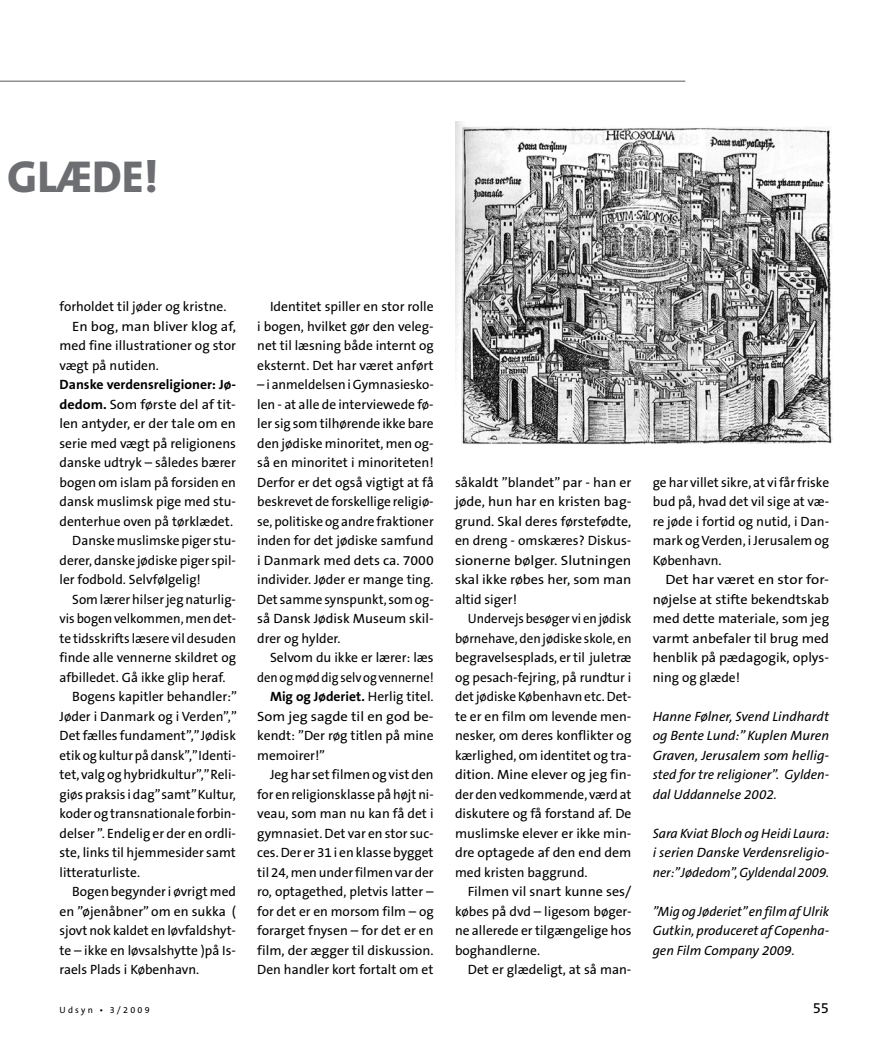
<style>
.page{position:relative;width:893px;height:1063px;background:#fff}
.page>*{position:absolute;margin:0;border:0;box-sizing:border-box;transform-origin:0 0}
.t1{font:800 45px "The Sans B8";color:#6d6e71}
.t2{font:15px "The Sans B5 Plain";color:#000}
.t3{font:13.5px/19.5px "The Sans B5 Plain";color:#000;text-align:justify}
.t4{font:13.5px/19.5px "The Sans B5 Plain";color:#000;text-align:justify;scale:.95 1}
.t5{font:italic 13.5px/19.5px "The Sans B5 Plain";color:#000;text-align:justify}
.t6{font:13.5px/19.5px "The Sans B5 Plain";color:#000;text-align:justify;scale:1.11 1}
.t7{font:13.5px/19.5px "The Sans B5 Plain";color:#000;text-align:justify;scale:1.05 1}
.t8{font:13.5px/19.5px "The Sans B5 Plain";color:#000;text-align:justify;scale:1.08 1}
.t9{font:700 13.5px "The Sans B7";color:#000}
.t10{font:13.5px "The Sans B5 Plain";color:#000;scale:1.06 1}
.t11{font:13.5px "The Sans B5 Plain";color:#000;scale:1.04 1}
.t12{font:13.5px "The Sans B5 Plain";color:#000;scale:1.07 1}
.t13{font:9px "The Sans B5 Plain";letter-spacing:.25em;color:#000}
.s1{font-family:"The Sans B7";font-weight:700}
.s2{font-family:"The Sans B5 Plain";font-weight:400}
</style>
<div class="page">
<img style="left:455px;top:122px;width:378px;height:323px">
<hr style="left:0;top:81px;width:685px;height:1px;background:#58595b">
<h1 class="t1" style="left:7px;top:152px;width:153px">glæde!</h1>
<p class="t3" style="left:60px;top:297px;width:168px">forholdet til jøder og kristne.</p>
<p class="t12" style="left:72px;top:319px;width:154px">En bog, man bliver klog af,</p>
<p class="t3" style="left:60px;top:336px;width:178px">med fine illustrationer og stor</p>
<p class="t3" style="left:60px;top:356px;width:101px">vægt på nutiden.</p>
<p class="t9" style="left:60px;top:378px;width:178px">Danske verdensreligioner: Jø-</p>
<p class="t10" style="left:60px;top:397px;width:168px"><span class="s1">dedom.</span> Som første del af tit-</p>
<p class="t11" style="left:60px;top:417px;width:171px">len antyder, er der tale om en</p>
<p class="t3" style="left:60px;top:434px;width:178px">serie med vægt på religionens</p>
<p class="t3" style="left:60px;top:453px;width:178px">danske udtryk – således bærer</p>
<p class="t3" style="left:60px;top:473px;width:178px">bogen om islam på forsiden en</p>
<p class="t3" style="left:60px;top:492px;width:178px">dansk muslimsk pige med stu-</p>
<p class="t3" style="left:60px;top:512px;width:175px">denterhue oven på tørklædet.</p>
<p class="t3" style="left:72px;top:531px;width:165px">Danske muslimske piger stu-</p>
<p class="t3" style="left:60px;top:551px;width:178px">derer, danske jødiske piger spil-</p>
<p class="t3" style="left:60px;top:570px;width:143px">ler fodbold. Selvfølgelig!</p>
<p class="t3" style="left:72px;top:590px;width:165px">Som lærer hilser jeg naturlig-</p>
<p class="t3" style="left:60px;top:609px;width:178px">vis bogen velkommen, men det-</p>
<p class="t3" style="left:60px;top:629px;width:178px">te tidsskrifts læsere vil desuden</p>
<p class="t3" style="left:60px;top:648px;width:178px">finde alle vennerne skildret og</p>
<p class="t3" style="left:60px;top:668px;width:168px">afbilledet. Gå ikke glip heraf.</p>
<p class="t3" style="left:72px;top:687px;width:166px">Bogens kapitler behandler:”</p>
<p class="t3" style="left:60px;top:707px;width:179px">Jøder i Danmark og i Verden”,”</p>
<p class="t3" style="left:60px;top:726px;width:178px">Det fælles fundament”,” Jødisk</p>
<p class="t3" style="left:60px;top:746px;width:178px">etik og kultur på dansk”,” Identi-</p>
<p class="t3" style="left:60px;top:765px;width:178px">tet, valg og hybridkultur”,” Reli-</p>
<p class="t3" style="left:60px;top:785px;width:178px">giøs praksis i dag” samt” Kultur,</p>
<p class="t3" style="left:60px;top:804px;width:178px">koder og transnationale forbin-</p>
<p class="t3" style="left:60px;top:824px;width:178px">delser ”. Endelig er der en ordli-</p>
<p class="t3" style="left:60px;top:843px;width:178px">ste, links til hjemmesider samt</p>
<p class="t3" style="left:60px;top:863px;width:82px">litteraturliste.</p>
<p class="t3" style="left:72px;top:882px;width:165px">Bogen begynder i øvrigt med</p>
<p class="t3" style="left:60px;top:902px;width:178px">en ”øjenåbner” om en sukka (</p>
<p class="t3" style="left:60px;top:921px;width:178px">sjovt nok kaldet en løvfaldshyt-</p>
<p class="t3" style="left:60px;top:941px;width:178px">te – ikke en løvsalshytte )på I s-</p>
<p class="t3" style="left:60px;top:960px;width:141px">raels Plads i København.</p>
<p class="t3" style="left:257px;top:297px;width:178px;text-indent:13px">Identitet spiller en stor rolle i bogen, hvilket gør den veleg&shy;net til læsning både internt og eksternt. Det har været anført</p>
<p class="t3" style="left:257px;top:375px;width:178px">– i anmeldelsen i Gymnasiesko&shy;len - at alle de interviewede fø&shy;ler sig som tilhørende ikke bare den jødiske minoritet, men og&shy;så en minoritet i minoriteten!<br>Derfor er det også vigtigt at få beskrevet de forskellige religiø&shy;se, politiske og andre fraktioner inden for det jødiske samfund i Danmark med dets ca. 7000 individer. Jøder er mange ting.<br>Det samme synspunkt, som og&shy;så Dansk Jødisk Museum skil&shy;drer og hylder.</p>
<p class="t3" style="left:257px;top:648px;width:178px;text-align:right">Selvom du ikke er lærer: læs den og mød dig selv og vennerne!</p>
<p class="t9" style="left:270px;top:690px;width:165px">Mig og Jøderiet. <span class="s2">Herlig titel.</span></p>
<p class="t8" style="left:257px;top:707px;width:165px">Som jeg sagde til en god be&shy;kendt: ”Der røg titlen på mine memoirer!”</p>
<p class="t3" style="left:257px;top:765px;width:178px;text-indent:13px">Jeg har set filmen og vist den for en religionsklasse på højt ni&shy;veau, som man nu kan få det i gymnasiet. Det var en stor suc&shy;ces. Der er 31 i en klasse bygget til 24, men under filmen var der ro, optagethed, pletvis latter – for det er en morsom film – og forarget fnysen – for det er en film, der ægger til diskussion.<br>Den handler kort fortalt om et</p>
<p class="t3" style="left:455px;top:473px;width:178px">såkaldt ”blandet” par - han er jøde, hun har en kristen bag&shy;grund. Skal deres førstefødte, en dreng - omskæres? Diskus&shy;sionerne bølger. Slutningen skal ikke røbes her, som man altid siger!</p>
<p class="t4" style="left:455px;top:609px;width:187px;text-indent:13px">Undervejs besøger vi en jødisk børnehave, den jødiske skole, en begravelsesplads, er til juletræ og pesach-fejring, på rundtur i det jødiske København etc. Det&shy;te er en film om levende men&shy;nesker, om deres konflikter og kærlighed, om identitet og tra&shy;dition. Mine elever og jeg fin&shy;der den vedkommende, værd at diskutere og få forstand af. De muslimske elever er ikke min&shy;dre optagede af den end dem med kristen baggrund.</p>
<p class="t7" style="left:455px;top:882px;width:170px;text-indent:13px">Filmen vil snart kunne ses/ købes på dvd – ligesom bøger&shy;ne allerede er tilgængelige hos boghandlerne.</p>
<p class="t3" style="left:468px;top:960px;width:165px">Det er glædeligt, at så man-</p>
<p class="t3" style="left:653px;top:473px;width:178px">ge har villet sikre, at vi får friske bud på, hvad det vil sige at væ&shy;re jøde i fortid og nutid, i Dan&shy;mark og Verden, i Jerusalem og København.</p>
<p class="t6" style="left:653px;top:570px;width:160px;text-indent:13px">Det har været en stor for&shy;nøjelse at stifte bekendtskab med dette materiale, som jeg varmt anbefaler til brug med henblik på pædagogik, oplys&shy;ning og glæde!</p>
<p class="t5" style="left:653px;top:707px;width:178px">Hanne Følner, Svend Lindhardt og Bente Lund:” Kuplen Muren Graven, Jerusalem som hellig&shy;sted for tre religioner”. Gylden&shy;dal Uddannelse 2002.</p>
<p class="t5" style="left:653px;top:824px;width:178px">Sara Kviat Bloch og Heidi Laura: i serien Danske Verdensreligio&shy;ner:” Jødedom”, Gyldendal 2009.</p>
<p class="t5" style="left:653px;top:902px;width:178px">”Mig og Jøderiet” en film af Ulrik Gutkin, produceret af Copenha&shy;gen Film Company 2009.</p>
<p class="t13" style="left:60px;top:1006px;width:92px">Udsyn • 3/2009</p>
<p class="t2" style="left:813px;top:1000px;width:18px">55</p>
</div>
